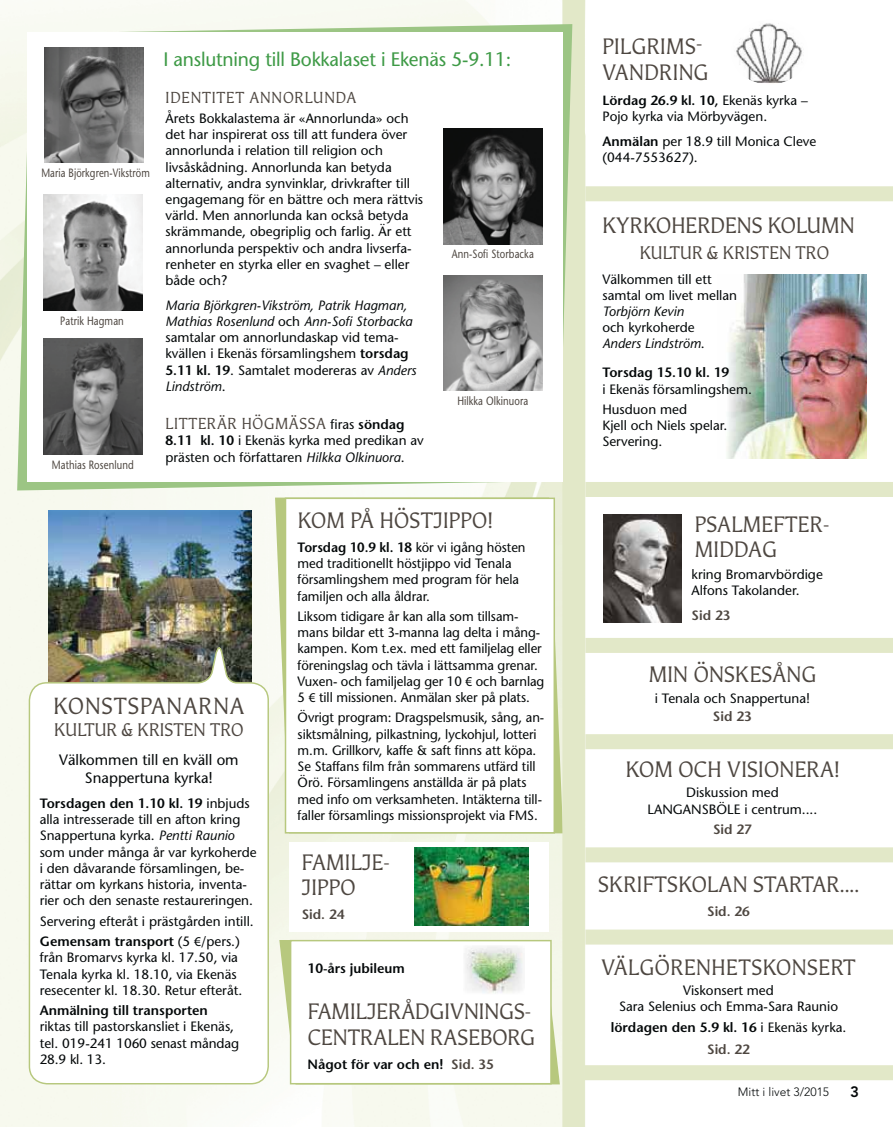
<style>
.page{position:relative;width:893px;height:1127px;background:#fff}
.page>*{position:absolute;margin:0;border:0;box-sizing:border-box;transform-origin:0 0}
.t1{font:22.05px "Martti";letter-spacing:.045em;color:#4e4741}
.t2{font:21px/25.2px "Martti";letter-spacing:.015em;color:#4e4741}
.t3{font:19.5px "Stone Sans";letter-spacing:-.01em;color:#3e9a46}
.t4{font:17.25px "Martti";letter-spacing:.005em;color:#4e4741}
.t5{font:15px "Martti";letter-spacing:.045em;color:#4e4741}
.t6{font:15px/18px "Stone Sans";color:#040809;text-align:center}
.t7{font:800 15px "Avenir";color:#040809}
.t8{font:13.5px/16.2px "Stone Sans";color:#040809}
.t9{font:italic 13.5px/16.2px "Stone Sans";color:#040809}
.t10{font:600 13.5px/22.2px "Stone Sans";color:#040809;text-align:center}
.t11{font:600 13.5px "Stone Sans";color:#4e4741}
.t12{font:600 13.35px "Stone Sans";color:#040809}
.t13{font:12px "Stone Sans";letter-spacing:.01em;color:#4e4741;scale:.8 1}
.t14{font:12px "Stone Sans";letter-spacing:.01em;color:#4e4741;scale:.79 1}
.t15{font:300 12px "Avenir";color:#040809}
.s1{font-style:normal}
.s2{font-weight:600;font-style:normal}
.s3{font-family:"Stone Sans";font-size:13.5px;color:#040809}
.s4{font-family:"Stone Sans";font-weight:600;font-size:13.5px;color:#040809}
.s5{font-weight:600}
.s6{font-style:italic}
.s7{font-family:"Myriad Pro"}
.s8{color:#4e4741}
.s9{font-weight:400;font-size:13.5px}
.s10{font-weight:400}
</style>
<div class="page">
<img style="left:727px;top:274px;width:139px;height:185px">
<img style="left:1px;top:0;width:561px;height:1127px">
<img style="left:731px;top:20px;width:77px;height:65px;border-radius:50%">
<img style="left:49px;top:510px;width:202px;height:130px">
<svg style="left:28px;top:640px;width:242px;height:445px"></svg>
<svg style="left:279px;top:940px;width:281px;height:144px;fill:#f6f7ec"></svg>
<svg style="left:290px;top:940px;width:262px;height:144px"></svg>
<img style="left:463px;top:945px;width:61px;height:49px">
<svg style="left:275px;top:497px;width:287px;height:336px;background:#dce4c0"></svg>
<div style="left:285px;top:498px;width:269px;height:335px;background:#fff"></div>
<div style="left:285px;top:497px;width:270px;height:336px;border:2px solid #b7c87e"></div>
<img style="left:604px;top:515px;width:77px;height:108px">
<div style="left:585px;top:186px;width:308px;height:15px;background:#e2e8c8"></div>
<div style="left:562px;top:0;width:23px;height:1127px;background:#e2e8c8"></div>
<div style="left:585px;top:482px;width:308px;height:15px;background:#e2e8c8"></div>
<div style="left:585px;top:734px;width:308px;height:15px;background:#e2e8c8"></div>
<div style="left:585px;top:847px;width:308px;height:15px;background:#e2e8c8"></div>
<div style="left:585px;top:929px;width:308px;height:15px;background:#e2e8c8"></div>
<div style="left:584px;top:1065px;width:309px;height:15px;background:#e2e8c8"></div>
<div style="left:585px;top:638px;width:308px;height:15px;background:#e2e8c8"></div>
<svg style="left:17px;top:24px;width:555px;height:466px"></svg>
<div style="left:27px;top:32px;width:536px;height:449px;background:#fff"></div>
<img style="left:443px;top:129px;width:99px;height:116px">
<img style="left:443px;top:275px;width:99px;height:116px">
<img style="left:44px;top:47px;width:99px;height:116px">
<img style="left:43px;top:339px;width:99px;height:115px">
<img style="left:43px;top:194px;width:99px;height:116px">
<div style="left:289px;top:842px;width:260px;height:89px;background:#fff"></div>
<img style="left:414px;top:847px;width:115px;height:78px">
<p class="t14" style="left:41px;top:169px;width:139px">Maria Björkgren-Vikström</p>
<p class="t13" style="left:60px;top:316px;width:81px">Patrik Hagman</p>
<p class="t13" style="left:52px;top:460px;width:104px">Mathias Rosenlund</p>
<h3 class="t3" style="left:163px;top:51px;width:350px">I anslutning till Bokkalaset i Ekenäs 5-9.11:</h3>
<p class="t5" style="left:166px;top:89px;width:192px">IDENTITET ANNORLUNDA</p>
<p class="t8" style="left:165px;top:112px;width:259px">Årets Bokkalastema är «Annorlunda» och det har inspirerat oss till att fundera över annorlunda i relation till religion och<br>livs åskådning. Annorlunda kan betyda alternativ, andra synvinklar, drivkrafter till engagemang för en bättre och mera rättvis värld. Men annorlunda kan också betyda skrämmande, obegriplig och farlig. Är ett annorlunda perspektiv och andra livserfa&shy;renheter en styrka eller en svaghet – eller både och?</p>
<p class="t9" style="left:165px;top:298px;width:252px">Maria Björkgren-Vikström, Patrik Hagman, Mathias Rosenlund <span class="s1">och</span> Ann-Sofi Storbacka <span class="s1">samtalar om annorlundaskap vid tema&shy;kvällen i Ekenäs församlingshem</span> <span class="s2">torsdag 5.11 kl. 19</span><span class="s1">. Samtalet modereras av</span> Anders Lindström<span class="s1">.</span></p>
<p class="t5" style="left:166px;top:415px;width:241px">LITTERÄR HÖGMÄSSA <span class="s3">firas</span> <span class="s4">söndag</span></p>
<p class="t8" style="left:165px;top:434px;width:260px"><span class="s5">8.11 kl. 10</span> i Ekenäs kyrka med predikan av prästen och författaren <span class="s6">Hilkka Olkinuora</span>.</p>
<p class="t13" style="left:452px;top:249px;width:104px">Ann-Sofi Storbacka</p>
<p class="t13" style="left:457px;top:396px;width:90px">Hilkka Olkinuora</p>
<h1 class="t1" style="left:54px;top:693px;width:192px">KONSTSPANARNA</h1>
<p class="t4" style="left:54px;top:720px;width:191px">KULTUR &amp; KRISTEN TRO</p>
<p class="t6" style="left:59px;top:753px;width:181px">Välkommen till en kväll om<br>Snappertuna kyrka!</p>
<p class="t8" style="left:40px;top:797px;width:219px"><span class="s5">Torsdagen den 1.10 kl. 19</span> inbjuds alla intresserade till en afton kring Snappertuna kyrka. <span class="s6">Pentti Raunio </span>som under många år var kyrkoherde i den dåvarande församlingen, be&shy;rättar om kyrkans historia, inventa&shy;rier och den senaste restaureringen.</p>
<p class="t8" style="left:40px;top:912px;width:216px;line-height:20.4px">Servering efteråt i prästgården intill.<br><span class="s5">Gemensam transport</span> (5 <span class="s7">€</span>/pers.)</p>
<p class="t8" style="left:40px;top:951px;width:204px">från Bromarvs kyrka kl. 17.50, via<br>Tenala kyrka kl. 18.10, via Ekenäs resecenter kl. 18.30. Retur efteråt.</p>
<p class="t10" style="left:40px;top:1001px;width:170px">Anmälning till transporten</p>
<p class="t8" style="left:40px;top:1020px;width:201px">riktas till pastors kansliet i Ekenäs, tel. 019-241 1060 senast måndag<br>28.9 kl. 13.</p>
<h2 class="t2" style="left:298px;top:508px;width:196px">KOM PÅ HÖSTJIPPO!</h2>
<p class="t8" style="left:298px;top:540px;width:229px"><span class="s5">Torsdag 10.9 kl. 18</span> kör vi igång hösten med traditionellt höstjippo vid Tenala församlingshem med program för hela familjen och alla åldrar.</p>
<p class="t8" style="left:298px;top:609px;width:248px">Liksom tidigare år kan alla som tillsam&shy;mans bildar ett 3-manna lag delta i mång&shy;kampen. Kom t.ex. med ett familjelag eller föreningslag och tävla i lättsamma grenar.<br>Vuxen- och familjelag ger 10 <span class="s7">€</span> och barnlag 5 <span class="s7">€</span> till missionen. Anmälan sker på plats.</p>
<p class="t8" style="left:298px;top:711px;width:248px">Övrigt program: Dragspelsmusik, sång, an&shy;siktsmålning, pilkastning, lyckohjul, lotteri m.m. Grillkorv, kaffe &amp; saft finns att köpa.<br>Se Staffans film från sommarens utfärd till Örö. Församlingens anställda är på plats med info om verksamheten. Intäkterna till&shy;faller församlings missionsprojekt via FMS.</p>
<h2 class="t2" style="left:302px;top:850px;width:90px">FAMILJE-<br>JIPPO</h2>
<p class="t11" style="left:302px;top:909px;width:44px">Sid. 24</p>
<p class="t10" style="left:308px;top:958px;width:99px">10-års jubileum</p>
<h2 class="t2" style="left:308px;top:999px;width:229px">FAMILJERÅDGIVNINGS-<br>CENTRALEN RASEBORG</h2>
<p class="t10" style="left:308px;top:1054px;width:188px">Något för var och en! <span class="s8">Sid. 35</span></p>
<h2 class="t2" style="left:603px;top:34px;width:107px;line-height:26.2px">PILGRIMS-<br>VANDRING</h2>
<p class="t12" style="left:602px;top:95px;width:207px">Lördag 26.9 kl. 10, <span class="s9">Ekenäs kyrka –</span></p>
<p class="t8" style="left:602px;top:105px;width:215px;line-height:24.8px">Pojo kyrka via Mörbyvägen.<br><span class="s5">Anmälan</span> per 18.9 till Monica Cleve</p>
<p class="t8" style="left:602px;top:151px;width:97px">(044-7553627).</p>
<h2 class="t2" style="left:603px;top:213px;width:254px">KYRKOHERDENS KOLUMN</h2>
<p class="t4" style="left:640px;top:242px;width:191px">KULTUR &amp; KRISTEN TRO</p>
<p class="t8" style="left:602px;top:272px;width:136px">Välkommen till ett samtal om livet mellan</p>
<p class="t9" style="left:602px;top:304px;width:83px">Torbjörn Kevin</p>
<p class="t9" style="left:602px;top:321px;width:104px"><span class="s1">och kyrkoherde<br></span>Anders Lindström<span class="s1">.</span></p>
<p class="t10" style="left:602px;top:363px;width:128px">Torsdag 15.10 kl. 19</p>
<p class="t8" style="left:602px;top:380px;width:151px;line-height:20.4px">i Ekenäs församlingshem.<br>Husduon med</p>
<p class="t8" style="left:602px;top:419px;width:126px">Kjell och Niels spelar.<br>Servering.</p>
<h2 class="t2" style="left:695px;top:512px;width:136px">PSALM EFTER-<br>MIDDAG</h2>
<p class="t8" style="left:692px;top:568px;width:133px">kring Bromarv bördige<br>Alfons Takolander.</p>
<p class="t11" style="left:692px;top:610px;width:40px">Sid 23</p>
<h2 class="t2" style="left:649px;top:662px;width:169px">MIN ÖNSKESÅNG</h2>
<p class="t8" style="left:655px;top:691px;width:157px">i Tenala och Snappertuna!</p>
<p class="t11" style="left:713px;top:710px;width:40px">Sid 23</p>
<h2 class="t2" style="left:626px;top:757px;width:215px">KOM OCH VISIONERA!</h2>
<p class="t8" style="left:648px;top:786px;width:171px;text-align:center">Diskussion med<br>LANGANSBÖLE i centrum....</p>
<p class="t11" style="left:713px;top:824px;width:40px">Sid 27</p>
<h2 class="t2" style="left:598px;top:872px;width:263px">SKRIFTSKOLAN STARTAR....</h2>
<p class="t11" style="left:707px;top:906px;width:44px">Sid. 26</p>
<h2 class="t2" style="left:601px;top:955px;width:256px">VÄLGÖRENHETSKONSERT</h2>
<p class="t8" style="left:619px;top:983px;width:220px;text-align:center">Viskonsert med<br>Sara Selenius och Emma-Sara Raunio</p>
<p class="t10" style="left:611px;top:1017px;width:237px">lördagen den 5.9 kl. 16 <span class="s10">i Ekenäs kyrka.<br></span><span class="s8">Sid. 22</span></p>
<p class="t15" style="left:738px;top:1087px;width:93px">Mitt i livet 3/2015</p>
<p class="t7" style="left:850px;top:1085px;width:10px">3</p>
</div>
